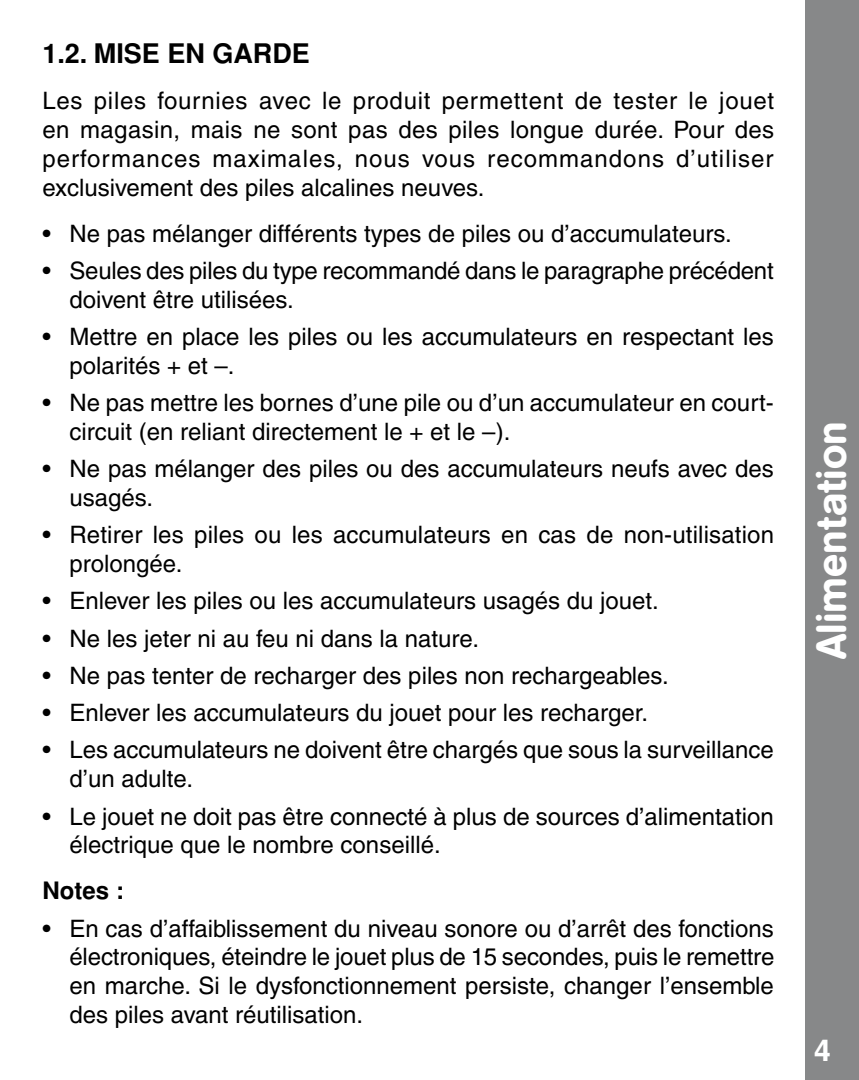
<style>
.page{position:relative;width:859px;height:1080px;background:#fff}
.page>*{position:absolute;margin:0;border:0;box-sizing:border-box;transform-origin:0 0}
.t1{font:500 42px "AG Book Rounded";color:#fff}
.t2{font:700 30px "Helvetica";color:#fff}
.t3{font:700 27px "Helvetica";color:#000}
.t4{font:24px/28.8px "Helvetica";color:#000}
.t5{font:700 24px "Helvetica";color:#000}
</style>
<div class="page">
<div style="left:806px;top:0;width:53px;height:1080px;background:#878889"></div>
<p class="t3" style="left:42px;top:38px;width:269px">1.2. MISE EN GARDE</p>
<p class="t4" style="left:42px;top:86px;width:733px;text-align:justify">Les piles fournies avec le produit permettent de tester le jouet en magasin, mais ne sont pas des piles longue durée. Pour des performances maximales, nous vous recommandons d’utiliser exclusivement des piles alcalines neuves.</p>
<p class="t4" style="left:42px;top:219px;width:691px">• Ne pas mélanger différents types de piles ou d’accumulateurs.</p>
<p class="t4" style="left:69px;top:256px;width:706px;text-indent:-27px">• Seules des piles du type recommandé dans le paragraphe précédent doivent être utilisées.</p>
<p class="t4" style="left:69px;top:322px;width:706px;text-indent:-27px">• Mettre en place les piles ou les accumulateurs en respectant les polarités + et –.</p>
<p class="t4" style="left:69px;top:388px;width:706px;text-indent:-27px">• Ne pas mettre les bornes d’une pile ou d’un accumulateur en court&shy;circuit (en reliant directement le + et le –).</p>
<p class="t4" style="left:69px;top:454px;width:706px;text-indent:-27px">• Ne pas mélanger des piles ou des accumulateurs neufs avec des usagés.</p>
<p class="t4" style="left:69px;top:520px;width:706px;text-indent:-27px">• Retirer les piles ou les accumulateurs en cas de non-utilisation prolongée.</p>
<p class="t4" style="left:42px;top:586px;width:618px">• Enlever les piles ou les accumulateurs usagés du jouet.</p>
<p class="t4" style="left:42px;top:624px;width:438px">• Ne les jeter ni au feu ni dans la nature.</p>
<p class="t4" style="left:42px;top:661px;width:628px">• Ne pas tenter de recharger des piles non rechargeables.</p>
<p class="t4" style="left:42px;top:698px;width:607px">• Enlever les accumulateurs du jouet pour les recharger.</p>
<p class="t4" style="left:69px;top:736px;width:706px;text-indent:-27px">• Les accumulateurs ne doivent être chargés que sous la surveillance d’un adulte.</p>
<p class="t4" style="left:69px;top:802px;width:706px;text-indent:-27px">• Le jouet ne doit pas être connecté à plus de sources d’alimentation électrique que le nombre conseillé.</p>
<p class="t5" style="left:42px;top:877px;width:83px">Notes :</p>
<p class="t4" style="left:69px;top:914px;width:706px;text-align:justify;text-indent:-27px">• En cas d’affaiblissement du niveau sonore ou d’arrêt des fonctions électroniques, éteindre le jouet plus de 15 secondes, puis le remettre en marche. Si le dysfonctionnement persiste, changer l’ensemble des piles avant réutilisation.</p>
<h1 class="t1" style="left:807px;top:659px;width:239px;rotate:-90deg">Alimentation</h1>
<p class="t2" style="left:814px;top:1033px;width:18px">4</p>
</div>
